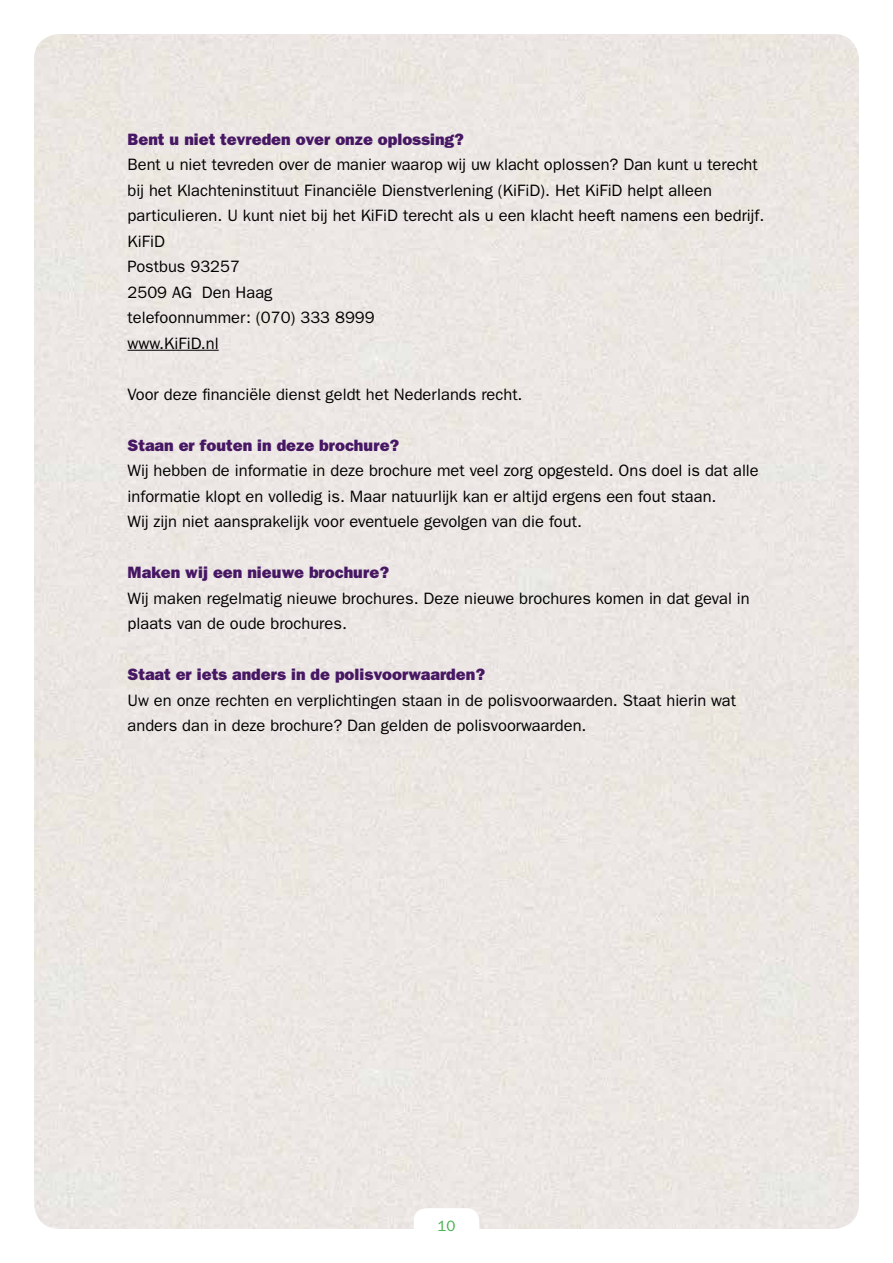
<style>
.page{position:relative;width:893px;height:1263px;background:#fff}
.page>*{position:absolute;margin:0;border:0;box-sizing:border-box;transform-origin:0 0}
.t1{font:16.5px/25.5px "ITC Franklin Gothic Std";color:#000}
.t2{font:16.5px "ITC Franklin Gothic Std Hvy";color:#471764}
.t3{font:15px "ITC Franklin Gothic Std";color:#42b149}
</style>
<div class="page">
<svg style="left:414px;top:1208px;width:65px;height:10px"></svg>
<hr style="left:128px;top:350px;width:91px;height:1px;background:#000">
<p class="t2" style="left:128px;top:129px;width:338px">Bent u niet tevreden over onze oplossing?</p>
<p class="t1" style="left:128px;top:152px;width:638px">Bent u niet tevreden over de manier waarop wij uw klacht oplossen? Dan kunt u terecht bij het Klachteninstituut Financiële Dienstverlening (KiFiD). Het KiFiD helpt alleen particulieren. U kunt niet bij het KiFiD terecht als u een klacht heeft namens een bedrijf.<br>KiFiD<br>Postbus 93257<br>2509 AG Den Haag<br>telefoonnummer: (070) 333 8999<br>www.KiFiD.nl</p>
<p class="t1" style="left:128px;top:381px;width:397px">Voor deze financiële dienst geldt het Nederlands recht.</p>
<p class="t2" style="left:128px;top:435px;width:273px">Staan er fouten in deze brochure?</p>
<p class="t1" style="left:128px;top:458px;width:633px">Wij hebben de informatie in deze brochure met veel zorg opgesteld. Ons doel is dat alle informatie klopt en volledig is. Maar natuurlijk kan er altijd ergens een fout staan.<br>Wij zijn niet aansprakelijk voor eventuele gevolgen van die fout.</p>
<p class="t2" style="left:128px;top:563px;width:263px">Maken wij een nieuwe brochure?</p>
<p class="t1" style="left:128px;top:585px;width:624px">Wij maken regelmatig nieuwe brochures. Deze nieuwe brochures komen in dat geval in plaats van de oude brochures.</p>
<p class="t2" style="left:128px;top:665px;width:359px">Staat er iets anders in de polisvoorwaarden?</p>
<p class="t1" style="left:128px;top:687px;width:610px">Uw en onze rechten en verplichtingen staan in de polisvoorwaarden. Staat hierin wat anders dan in deze brochure? Dan gelden de polisvoorwaarden.</p>
<p class="t3" style="left:437px;top:1218px;width:19px">10</p>
</div>
